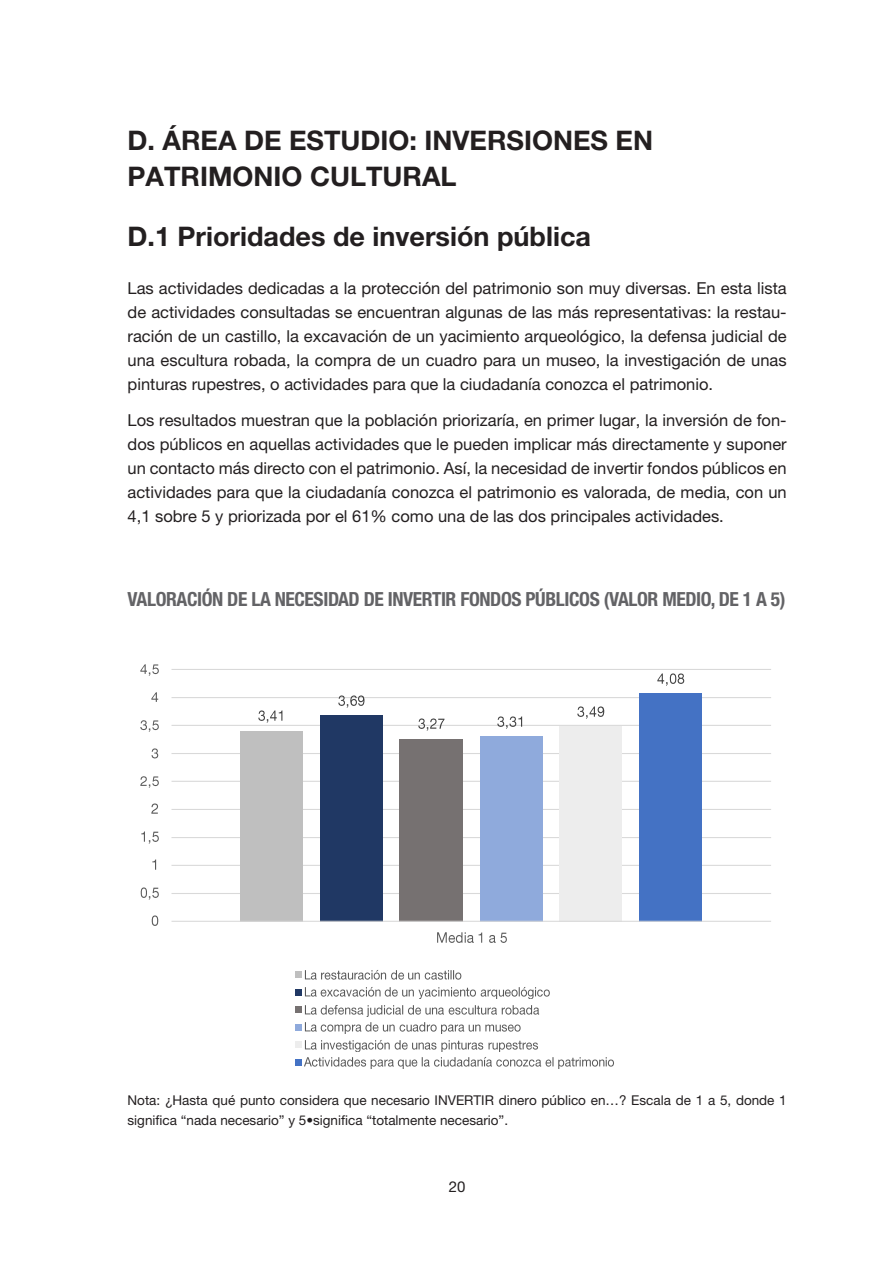
<style>
.page{position:relative;width:893px;height:1263px;background:#fff}
.page>*{position:absolute;margin:0;border:0;box-sizing:border-box;transform-origin:0 0}
.Estilo_de_párrafo_3{font:700 27px/36px "Helvetica Neue LT Pro";color:#231f20}
.Estilo_de_párrafo_TI{font:700 condensed 19.5px "Helvetica Neue LT Pro";letter-spacing:-.02em;color:#636366}
.t1{font:16.65px "Calibri";color:#000}
.Estilo_de_párrafo_TI-2{font:16.5px/24px "Helvetica Neue LT Pro";color:#231f20;text-align:justify}
.t2{font:15px "Helvetica Neue LT Pro";color:#231f20}
.Estilo_de_párrafo_TI-3{font:13.5px/19.8px "Helvetica Neue LT Pro";color:#231f20}
</style>
<div class="page">
<hr style="left:171px;top:893px;width:600px;height:1px;background:#d9d9d9">
<hr style="left:171px;top:865px;width:600px;height:1px;background:#d9d9d9">
<hr style="left:171px;top:837px;width:600px;height:1px;background:#d9d9d9">
<hr style="left:171px;top:809px;width:600px;height:1px;background:#d9d9d9">
<hr style="left:171px;top:781px;width:600px;height:1px;background:#d9d9d9">
<hr style="left:171px;top:753px;width:600px;height:1px;background:#d9d9d9">
<hr style="left:171px;top:725px;width:600px;height:1px;background:#d9d9d9">
<hr style="left:171px;top:697px;width:600px;height:1px;background:#d9d9d9">
<hr style="left:171px;top:669px;width:600px;height:1px;background:#d9d9d9">
<div style="left:240px;top:731px;width:63px;height:190px;background:#bfbfbf"></div>
<div style="left:320px;top:715px;width:63px;height:206px;background:#203864"></div>
<div style="left:400px;top:738px;width:63px;height:183px;background:#767171"></div>
<div style="left:480px;top:736px;width:63px;height:185px;background:#8faadc"></div>
<div style="left:559px;top:726px;width:63px;height:195px;background:#ededed"></div>
<div style="left:639px;top:693px;width:63px;height:228px;background:#4472c4"></div>
<hr style="left:171px;top:921px;width:600px;height:1px;background:#d9d9d9">
<img style="left:258px;top:710px;width:25px;height:13px">
<img style="left:338px;top:695px;width:27px;height:13px">
<img style="left:418px;top:718px;width:27px;height:13px">
<img style="left:498px;top:716px;width:25px;height:13px">
<img style="left:578px;top:706px;width:27px;height:13px">
<img style="left:658px;top:673px;width:27px;height:13px">
<img style="left:152px;top:915px;width:7px;height:11px">
<img style="left:140px;top:887px;width:19px;height:13px">
<img style="left:152px;top:859px;width:5px;height:11px">
<img style="left:141px;top:831px;width:18px;height:13px">
<img style="left:152px;top:803px;width:6px;height:11px">
<img style="left:140px;top:776px;width:19px;height:12px">
<img style="left:152px;top:748px;width:7px;height:11px">
<img style="left:140px;top:720px;width:19px;height:12px">
<img style="left:152px;top:692px;width:7px;height:10px">
<img style="left:140px;top:664px;width:19px;height:12px">
<img style="left:437px;top:932px;width:70px;height:11px">
<div style="left:295px;top:971px;width:7px;height:7px;background:#bfbfbf"></div>
<img style="left:305px;top:970px;width:157px;height:10px">
<div style="left:295px;top:989px;width:7px;height:6px;background:#203864"></div>
<img style="left:305px;top:987px;width:245px;height:11px">
<div style="left:295px;top:1006px;width:7px;height:7px;background:#767171"></div>
<img style="left:305px;top:1005px;width:235px;height:11px">
<div style="left:295px;top:1024px;width:7px;height:6px;background:#8faadc"></div>
<img style="left:305px;top:1022px;width:216px;height:11px">
<div style="left:295px;top:1041px;width:7px;height:7px;background:#ededed"></div>
<img style="left:305px;top:1040px;width:233px;height:11px">
<div style="left:295px;top:1059px;width:7px;height:6px;background:#4472c4"></div>
<img style="left:305px;top:1057px;width:309px;height:11px">
<p class="Estilo_de_párrafo_3" style="left:128px;top:122px;width:527px">D. ÁREA DE ESTUDIO: INVERSIONES EN<br>PATRIMONIO CULTURAL</p>
<p class="Estilo_de_párrafo_3" style="left:128px;top:218px;width:465px">D.1 Prioridades de inversión pública</p>
<p class="Estilo_de_párrafo_TI-2" style="left:128px;top:276px;width:661px">Las actividades dedicadas a la protección del patrimonio son muy diversas. En esta lista de actividades consultadas se encuentran algunas de las más representativas: la restau&shy;ración de un castillo, la excavación de un yacimiento arqueológico, la defensa judicial de una escultura robada, la compra de un cuadro para un museo, la investigación de unas pinturas rupestres, o actividades para que la ciudadanía conozca el patrimonio.</p>
<p class="Estilo_de_párrafo_TI-2" style="left:128px;top:408px;width:661px">Los resultados muestran que la población priorizaría, en primer lugar, la inversión de fon&shy;dos públicos en aquellas actividades que le pueden implicar más directamente y suponer un contacto más directo con el patrimonio. Así, la necesidad de invertir fondos públicos en actividades para que la ciudadanía conozca el patrimonio es valorada, de media, con un 4,1 sobre 5 y priorizada por el 61% como una de las dos principales actividades.</p>
<p class="t1" style="left:136px;top:504px;width:435px">VALORACIÓN DE LA NECESIDAD DE INVERTIR FONDOS PÚBLICOS</p>
<p class="Estilo_de_párrafo_TI" style="left:128px;top:587px;width:659px">VALORACIÓN DE LA NECESIDAD DE INVERTIR FONDOS PÚBLICOS (VALOR MEDIO, DE 1 A 5)</p>
<p class="Estilo_de_párrafo_TI-3" style="left:128px;top:1090px;width:661px">Nota: ¿Hasta qué punto considera que necesario INVERTIR dinero público en…? Escala de 1 a 5, donde 1 significa “nada necesario” y 5•significa “totalmente necesario”.</p>
<p class="t2" style="left:449px;top:1178px;width:18px">20</p>
</div>
